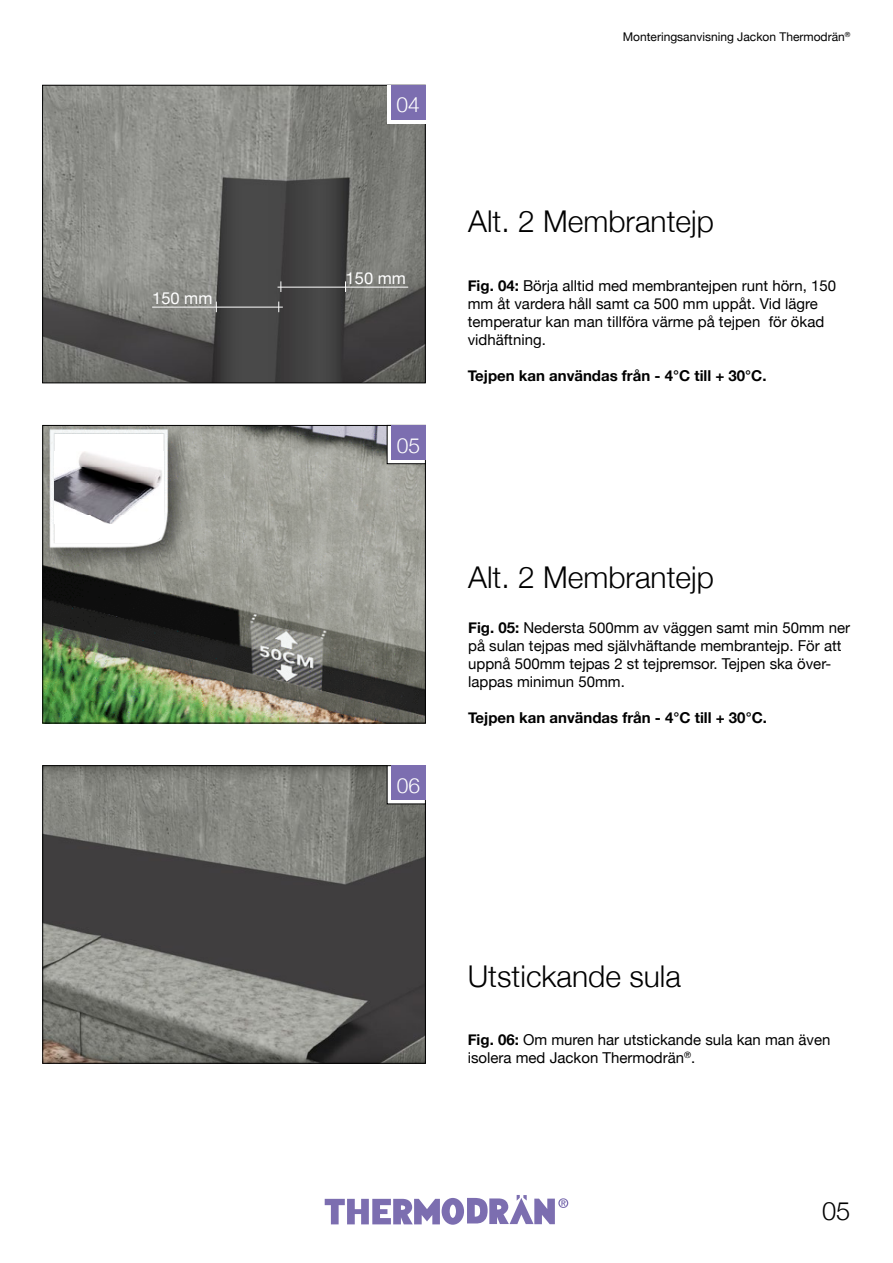
<style>
.page{position:relative;width:893px;height:1263px;background:#fff}
.page>*{position:absolute;margin:0;border:0;box-sizing:border-box;transform-origin:0 0}
.t1{font:300 30px "Helvetica Neue";color:#000}
.t2{font:300 25.5px "Helvetica Neue";color:#000}
.t3{font:300 21px "Helvetica Neue";color:#fff}
.t4{font:16.5px "Helvetica Neue";color:#fff}
.t5{font:15px/18px "Helvetica Neue";color:#000}
.t6{font:700 15px "Helvetica Neue";color:#000}
.t7{font:12px "Helvetica Neue";color:#000}
.s1{font-weight:700}
</style>
<div class="page">
<img style="left:45px;top:427px;width:379px;height:294px">
<div style="left:43px;top:425px;width:383px;height:298px;border:1px solid #000"></div>
<svg style="left:389px;top:427px;width:35px;height:35px"></svg>
<div style="left:387px;top:425px;width:39px;height:39px;border:1px solid #000"></div>
<div style="left:391px;top:425px;width:34px;height:34px;background:#7c6eb0"></div>
<svg style="left:54px;top:434px;width:115px;height:112px"></svg>
<img style="left:54px;top:452px;width:110px;height:71px">
<img style="left:44px;top:87px;width:379px;height:294px">
<div style="left:42px;top:85px;width:383px;height:298px;border:1px solid #000"></div>
<svg style="left:387px;top:85px;width:38px;height:38px"></svg>
<div style="left:391px;top:85px;width:34px;height:34px;background:#7c6eb0"></div>
<hr style="left:278px;top:287px;width:130px;height:1px;background:#fff">
<hr style="left:152px;top:307px;width:131px;height:1px;background:#fff">
<img style="left:45px;top:767px;width:379px;height:294px">
<div style="left:43px;top:765px;width:383px;height:298px;border:1px solid #000"></div>
<div style="left:387px;top:766px;width:38px;height:38px;background:#fff"></div>
<div style="left:391px;top:766px;width:34px;height:34px;background:#7c6eb0"></div>
<svg style="left:558px;top:1198px;width:10px;height:10px"></svg>
<svg style="left:560px;top:1199px;width:7px;height:8px"></svg>
<svg style="left:561px;top:1200px;width:5px;height:6px"></svg>
<svg style="left:325px;top:1195px;width:230px;height:30px"></svg>
<p class="t4" style="left:152px;top:286px;width:62px">150 mm</p>
<h3 class="t3" style="left:397px;top:88px;width:25px">04</h3>
<p class="t4" style="left:346px;top:267px;width:62px">150 mm</p>
<h3 class="t3" style="left:397px;top:428px;width:25px">05</h3>
<h3 class="t3" style="left:397px;top:768px;width:25px">06</h3>
<p class="t7" style="left:623px;top:28px;width:229px">Monteringsanvisning Jackon Thermodrän<sup>®</sup></p>
<h1 class="t1" style="left:468px;top:197px;width:247px">Alt. 2 Membrantejp</h1>
<p class="t5" style="left:468px;top:278px;width:370px"><span class="s1">Fig. 04:</span> Börja alltid med membrantejpen runt hörn, 150 mm åt vardera håll samt ca 500 mm uppåt. Vid lägre temperatur kan man tillföra värme på tejpen för ökad vidhäftning.</p>
<p class="t6" style="left:468px;top:364px;width:300px">Tejpen kan användas från - 4°C till + 30°C.</p>
<h1 class="t1" style="left:468px;top:553px;width:247px">Alt. 2 Membrantejp</h1>
<p class="t5" style="left:468px;top:620px;width:384px"><span class="s1">Fig. 05:</span> Nedersta 500mm av väggen samt min 50mm ner på sulan tejpas med självhäftande membrantejp. För att uppnå 500mm tejpas 2 st tejpremsor. Tejpen ska över&shy;lappas minimun 50mm.</p>
<p class="t6" style="left:468px;top:706px;width:300px">Tejpen kan användas från - 4°C till + 30°C.</p>
<h1 class="t1" style="left:468px;top:952px;width:215px">Utstickande sula</h1>
<p class="t5" style="left:468px;top:1032px;width:364px"><span class="s1">Fig. 06:</span> Om muren har utstickande sula kan man även isolera med Jackon Thermodrän<sup>®</sup>.</p>
<h2 class="t2" style="left:822px;top:1190px;width:30px">05</h2>
</div>
